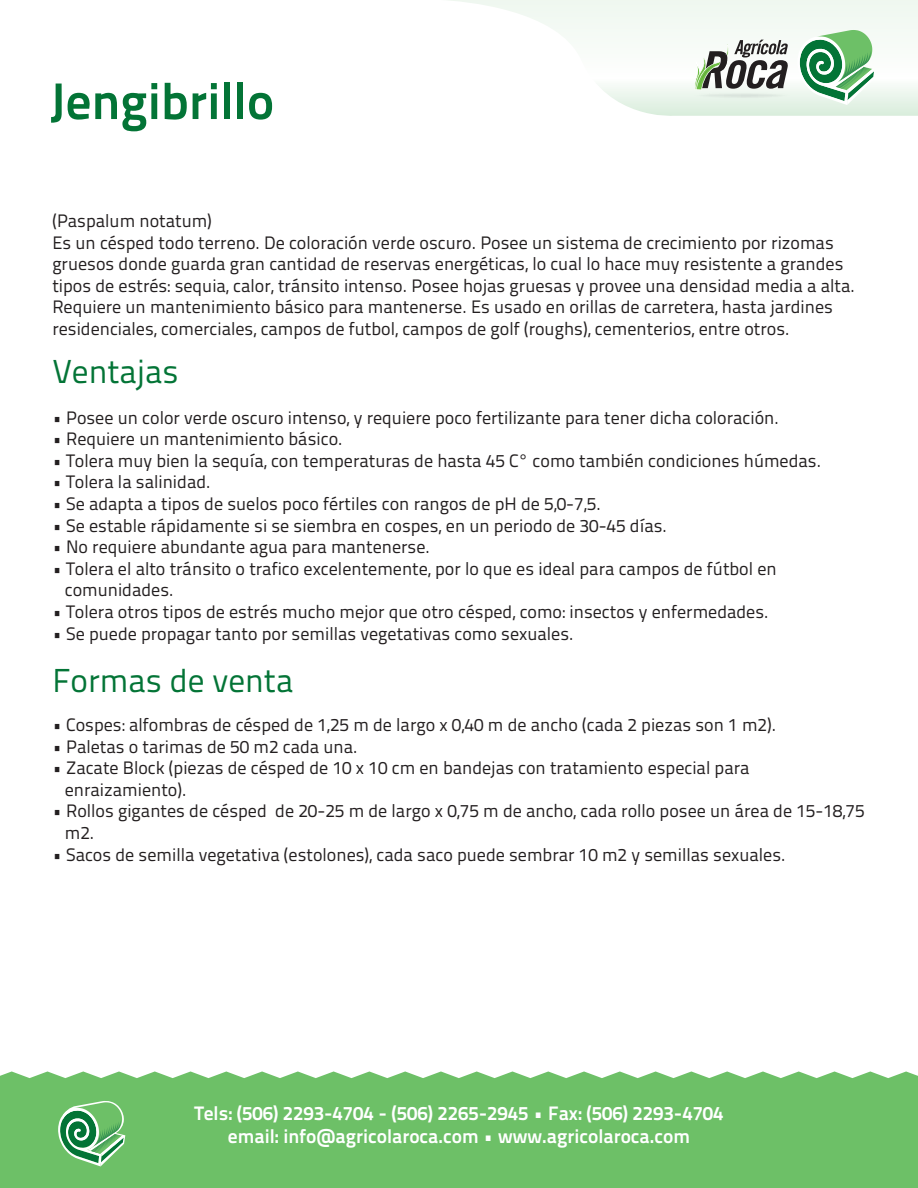
<style>
.page{position:relative;width:918px;height:1188px;background:#fff}
.page>*{position:absolute;margin:0;border:0;box-sizing:border-box;transform-origin:0 0}
.t1{font:700 51.3px "Titillium Text 22 L";color:#037436}
.t2{font:33.15px "Titillium Text 22 L";color:#037436}
.t3{font:700 19.5px/23.4px "Titillium Text 22 L";color:#fff;text-align:center}
.t4{font:18px/21.6px "Titillium Text 22 L";color:#231f20}
</style>
<div class="page">
<svg style="left:450px;top:0;width:468px;height:116px"></svg>
<svg style="left:797px;top:30px;width:77px;height:75px"></svg>
<svg style="left:693px;top:40px;width:96px;height:58px"></svg>
<div style="left:0;top:1071px;width:918px;height:117px;background:#6dc067"></div>
<svg style="left:58px;top:1100px;width:69px;height:66px;background:#6fb87b"></svg>
<h1 class="t1" style="left:50px;top:62px;width:226px">Jengibrillo</h1>
<p class="t4" style="left:52px;top:209px;width:804px">(Paspalum notatum)<br>Es un césped todo terreno. De coloración verde oscuro. Posee un sistema de crecimiento por rizomas gruesos donde guarda gran cantidad de reservas energéticas, lo cual lo hace muy resistente a grandes tipos de estrés: sequia, calor, tránsito intenso. Posee hojas gruesas y provee una densidad media a alta.<br>Requiere un mantenimiento básico para mantenerse. Es usado en orillas de carretera, hasta jardines residenciales, comerciales, campos de futbol, campos de golf (roughs), cementerios, entre otros.</p>
<h2 class="t2" style="left:52px;top:346px;width:128px">Ventajas</h2>
<p class="t4" style="left:52px;top:406px;width:728px">• Posee un color verde oscuro intenso, y requiere poco fertilizante para tener dicha coloración.</p>
<p class="t4" style="left:52px;top:427px;width:292px">• Requiere un mantenimiento básico.</p>
<p class="t4" style="left:52px;top:449px;width:770px">• Tolera muy bien la sequía, con temperaturas de hasta 45 C° como también condiciones húmedas.</p>
<p class="t4" style="left:52px;top:470px;width:160px">• Tolera la salinidad.</p>
<p class="t4" style="left:52px;top:492px;width:550px">• Se adapta a tipos de suelos poco fértiles con rangos de pH de 5,0-7,5.</p>
<p class="t4" style="left:52px;top:514px;width:616px">• Se estable rápidamente si se siembra en cospes, en un periodo de 30-45 días.</p>
<p class="t4" style="left:52px;top:535px;width:379px">• No requiere abundante agua para mantenerse.</p>
<p class="t4" style="left:65px;top:557px;width:713px;text-indent:-12px">• Tolera el alto tránsito o trafico excelentemente, por lo que es ideal para campos de fútbol en comunidades.</p>
<p class="t4" style="left:52px;top:600px;width:718px">• Tolera otros tipos de estrés mucho mejor que otro césped, como: insectos y enfermedades.</p>
<p class="t4" style="left:52px;top:622px;width:523px">• Se puede propagar tanto por semillas vegetativas como sexuales.</p>
<h2 class="t2" style="left:52px;top:655px;width:242px">Formas de venta</h2>
<p class="t4" style="left:52px;top:713px;width:725px">• Cospes: alfombras de césped de 1,25 m de largo x 0,40 m de ancho (cada 2 piezas son 1 m2).</p>
<p class="t4" style="left:52px;top:735px;width:307px">• Paletas o tarimas de 50 m2 cada una.</p>
<p class="t4" style="left:65px;top:756px;width:686px;text-indent:-12px">• Zacate Block (piezas de césped de 10 x 10 cm en bandejas con tratamiento especial para enraizamiento).</p>
<p class="t4" style="left:65px;top:799px;width:801px;text-indent:-12px">• Rollos gigantes de césped de 20-25 m de largo x 0,75 m de ancho, cada rollo posee un área de 15-18,75 m2.</p>
<p class="t4" style="left:52px;top:843px;width:735px">• Sacos de semilla vegetativa (estolones), cada saco puede sembrar 10 m2 y semillas sexuales.</p>
<p class="t3" style="left:194px;top:1100px;width:531px">Tels: (506) 2293-4704 - (506) 2265-2945 • Fax: (506) 2293-4704 email: info@agricolaroca.com • www.agricolaroca.com</p>
</div>
